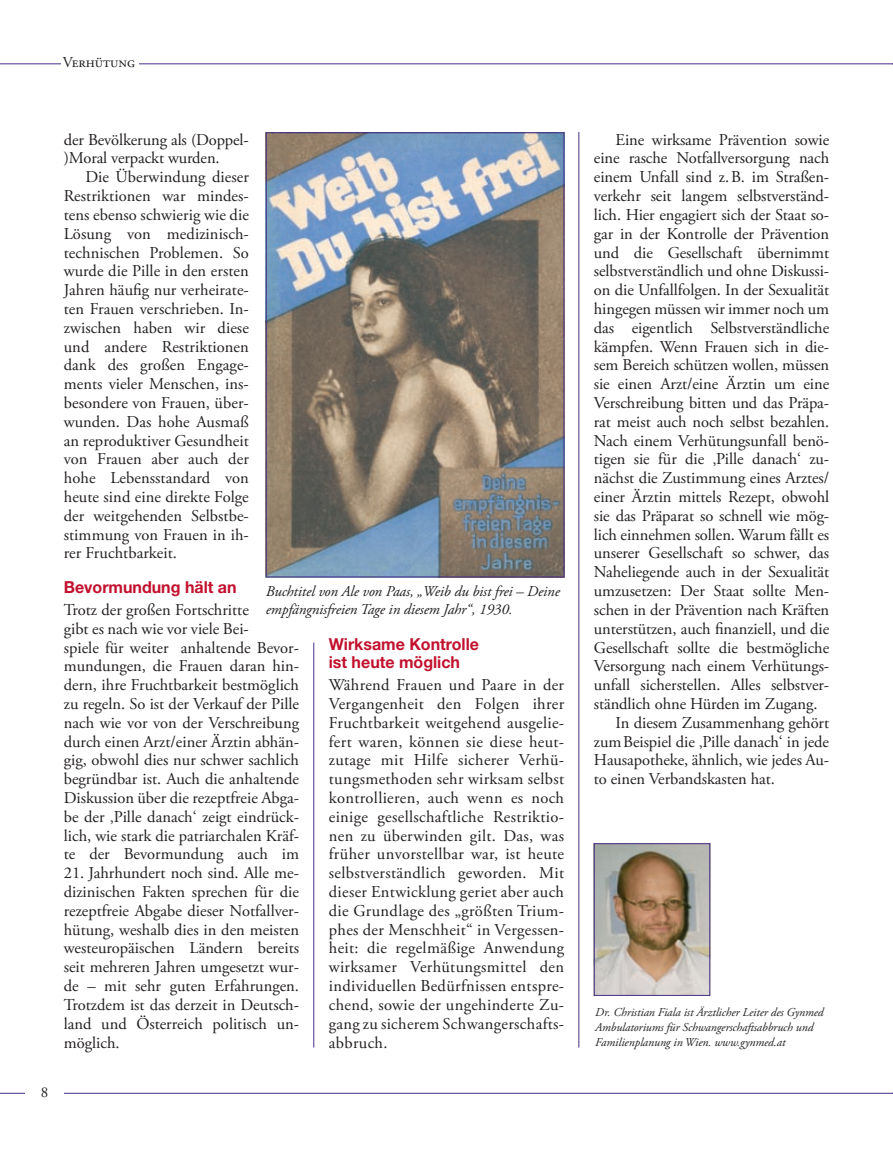
<style>
.page{position:relative;width:893px;height:1149px;background:#fff}
.page>*{position:absolute;margin:0;border:0;box-sizing:border-box;transform-origin:0 0}
.t1{font:16.5px/18.8px "Adobe Garamond Pro";letter-spacing:-.005em;color:#231f20;text-align:justify}
.t2{font:700 16.5px/18.8px "Helvetica Neue LT Pro";color:#c2112e}
.t3{font:italic 15px/18px "Adobe Garamond Pro";letter-spacing:-.005em;color:#231f20}
.t4{font:15px "Adobe Garamond Pro";color:#231f20}
.t5{font:italic 12px/15px "Adobe Garamond Pro";letter-spacing:-.005em;color:#231f20}
</style>
<div class="page">
<hr style="left:0;top:63px;width:893px;height:1px;background:#482f87">
<div style="left:61px;top:56px;width:78px;height:28px;background:#fff"></div>
<hr style="left:0;top:1092px;width:893px;height:1px;background:#482f87">
<div style="left:26px;top:1086px;width:38px;height:17px;background:#fff"></div>
<hr style="left:578px;top:132px;width:1px;height:915px;background:#482f87">
<img style="left:596px;top:845px;width:112px;height:148px">
<div style="left:594px;top:843px;width:116px;height:152px;border:1px solid #482f87"></div>
<img style="left:268px;top:134px;width:294px;height:441px">
<div style="left:266px;top:132px;width:298px;height:445px;border:1px solid #482f87"></div>
<hr style="left:313px;top:642px;width:1px;height:405px;background:#482f87">
<p class="t4" style="left:63px;top:53px;width:74px">VERHÜTUNG</p>
<p class="t4" style="left:41px;top:1083px;width:9px">8</p>
<p class="t1" style="left:64px;top:131px;width:187px">der Bevölkerung als (Doppel-)Moral verpackt wurden.</p>
<p class="t1" style="left:64px;top:168px;width:187px;text-indent:22px">Die Überwindung dieser Restriktionen war mindes&shy;tens ebenso schwierig wie die Lösung von medizinisch&shy;technischen Problemen. So wurde die Pille in den ersten Jahren häufig nur verheirate&shy;ten Frauen verschrieben. In&shy;zwischen haben wir diese und andere Restriktionen dank des großen Engage&shy;ments vieler Menschen, ins&shy;besondere von Frauen, über&shy;wunden. Das hohe Ausmaß an reproduktiver Gesundheit von Frauen aber auch der hohe Lebensstandard von heute sind eine direkte Folge der weitgehenden Selbstbe&shy;stimmung von Frauen in ih&shy;rer Fruchtbarkeit.</p>
<p class="t2" style="left:64px;top:577px;width:174px">Bevormundung hält an</p>
<p class="t1" style="left:64px;top:600px;width:237px;text-align:left">Trotz der großen Fortschritte<br>gibt es nach wie vor viele Bei-<br>spiele für weiter anhaltende Bevor&shy;mundungen, die Frauen daran hin&shy;dern, ihre Fruchtbarkeit bestmöglich zu regeln. So ist der Verkauf der Pille nach wie vor von der Verschreibung durch einen Arzt/einer Ärztin abhän&shy;gig, obwohl dies nur schwer sachlich begründbar ist. Auch die anhaltende Diskussion über die rezeptfreie Abga&shy;be der ‚Pille danach‘ zeigt eindrück&shy;lich, wie stark die patriarchalen Kräf&shy;te der Bevormundung auch im</p>
<p class="t1" style="left:64px;top:864px;width:237px">21. Jahrhundert noch sind. Alle me&shy;dizinischen Fakten sprechen für die rezeptfreie Abgabe dieser Notfallver&shy;hütung, weshalb dies in den meisten westeuropäischen Ländern bereits seit mehreren Jahren umgesetzt wur&shy;de – mit sehr guten Erfahrungen.<br>Trotzdem ist das derzeit in Deutsch&shy;land und Österreich politisch un&shy;möglich.</p>
<p class="t3" style="left:266px;top:582px;width:295px">Buchtitel von Ale von Paas, „Weib du bist frei – Deine empfängnisfreien Tage in diesem Jahr“, 1930.</p>
<p class="t2" style="left:329px;top:633px;width:152px">Wirksame Kontrolle ist heute möglich</p>
<p class="t1" style="left:329px;top:676px;width:237px">Während Frauen und Paare in der Vergangenheit den Folgen ihrer Fruchtbarkeit weitgehend ausgelie&shy;fert waren, können sie diese heut&shy;zutage mit Hilfe sicherer Verhü&shy;tungsmethoden sehr wirksam selbst kontrollieren, auch wenn es noch einige gesellschaftliche Restriktio&shy;nen zu überwinden gilt. Das, was früher unvorstellbar war, ist heute selbstverständlich geworden. Mit dieser Entwicklung geriet aber auch die Grundlage des „größten Trium&shy;phes der Menschheit“ in Vergessen&shy;heit: die regelmäßige Anwendung wirksamer Verhütungsmittel den individuellen Bedürfnissen entspre&shy;chend, sowie der ungehinderte Zu&shy;gang zu sicherem Schwangerschafts&shy;abbruch.</p>
<p class="t1" style="left:616px;top:131px;width:215px">Eine wirksame Prävention sowie</p>
<p class="t1" style="left:594px;top:149px;width:237px">eine rasche Notfallversorgung nach</p>
<p class="t1" style="left:594px;top:168px;width:237px">einem Unfall sind z. B. im Straßen-</p>
<p class="t1" style="left:594px;top:187px;width:237px">verkehr seit langem selbstverständ-</p>
<p class="t1" style="left:594px;top:206px;width:237px">lich. Hier engagiert sich der Staat so-</p>
<p class="t1" style="left:594px;top:225px;width:237px">gar in der Kontrolle der Prävention</p>
<p class="t1" style="left:594px;top:243px;width:237px">und die Gesellschaft übernimmt</p>
<p class="t1" style="left:594px;top:262px;width:237px">selbstverständlich und ohne Diskussi-</p>
<p class="t1" style="left:594px;top:281px;width:237px">on die Unfallfolgen. In der Sexualität</p>
<p class="t1" style="left:594px;top:300px;width:237px">hingegen müssen wir immer noch um</p>
<p class="t1" style="left:594px;top:318px;width:237px">das eigentlich Selbstverständliche</p>
<p class="t1" style="left:594px;top:337px;width:237px">kämpfen. Wenn Frauen sich in die-</p>
<p class="t1" style="left:594px;top:356px;width:237px">sem Bereich schützen wollen, müssen</p>
<p class="t1" style="left:594px;top:375px;width:237px">sie einen Arzt/eine Ärztin um eine</p>
<p class="t1" style="left:594px;top:394px;width:237px">Verschreibung bitten und das Präpa-</p>
<p class="t1" style="left:594px;top:412px;width:237px">rat meist auch noch selbst bezahlen.</p>
<p class="t1" style="left:594px;top:431px;width:237px">Nach einem Verhütungsunfall benö-</p>
<p class="t1" style="left:594px;top:450px;width:237px">tigen sie für die ‚Pille danach‘ zu-</p>
<p class="t1" style="left:594px;top:469px;width:237px">nächst die Zustimmung eines Arztes/</p>
<p class="t1" style="left:594px;top:488px;width:237px">einer Ärztin mittels Rezept, obwohl</p>
<p class="t1" style="left:594px;top:506px;width:237px">sie das Präparat so schnell wie mög-</p>
<p class="t1" style="left:594px;top:525px;width:237px">lich einnehmen sollen. Warum fällt es</p>
<p class="t1" style="left:594px;top:544px;width:237px">unserer Gesellschaft so schwer, das</p>
<p class="t1" style="left:594px;top:563px;width:237px">Naheliegende auch in der Sexualität</p>
<p class="t1" style="left:594px;top:582px;width:237px">umzusetzen: Der Staat sollte Men-</p>
<p class="t1" style="left:594px;top:600px;width:237px">schen in der Prävention nach Kräften</p>
<p class="t1" style="left:594px;top:619px;width:237px">unterstützen, auch finanziell, und die</p>
<p class="t1" style="left:594px;top:638px;width:237px">Gesellschaft sollte die bestmögliche</p>
<p class="t1" style="left:594px;top:657px;width:237px">Versorgung nach einem Verhütungs-</p>
<p class="t1" style="left:594px;top:676px;width:237px">unfall sicherstellen. Alles selbstver-</p>
<p class="t1" style="left:594px;top:694px;width:225px">ständlich ohne Hürden im Zugang.</p>
<p class="t1" style="left:616px;top:713px;width:215px">In diesem Zusammenhang gehört</p>
<p class="t1" style="left:594px;top:732px;width:237px">zum Beispiel die ‚Pille danach‘ in jede</p>
<p class="t1" style="left:594px;top:751px;width:237px">Hausapotheke, ähnlich, wie jedes Au-</p>
<p class="t1" style="left:594px;top:770px;width:183px">to einen Verbandskasten hat.</p>
<p class="t5" style="left:595px;top:1005px;width:230px">Dr. Christian Fiala ist Ärztlicher Leiter des Gynmed<br>Ambulatoriums für Schwangerschaftsabbruch und<br>Familienplanung in Wien. www.gynmed.at</p>
</div>
